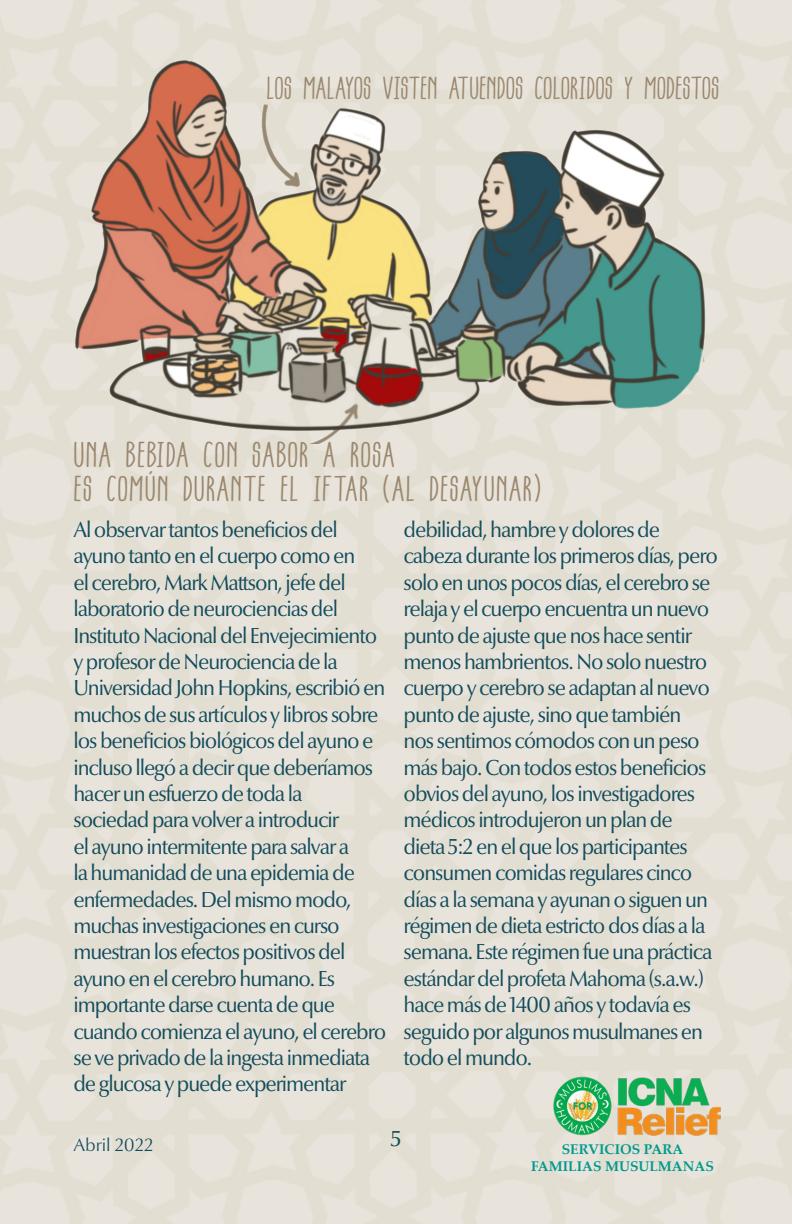
<style>
.page{position:relative;width:792px;height:1224px;background:#fff}
.page>*{position:absolute;margin:0;border:0;box-sizing:border-box;transform-origin:0 0}
.t1{font:36px/34px "Inzania";letter-spacing:.02em;color:#9b876e;scale:1.2 1}
.t2{font:32px "Inzania";color:#9b876e;scale:1.18 1}
.t3{font:22px/26.4px "Optima Nova LT Pro";letter-spacing:-.05em;color:#124b5c;scale:.95 1}
.t4{font:22px "Optima Nova LT Pro";letter-spacing:-.05em;color:#124b5c}
.t5{font:300 18px "Optima Nova LT Pro";color:#124b5c}
.t6{font:700 14px/16.8px "Palatino Linotype";color:#01998d;text-align:center}
</style>
<div class="page">
<img style="left:550px;top:1071px;width:178px;height:68px">
<img style="left:60px;top:42px;width:660px;height:402px">
<p class="t2" style="left:267px;top:72px;width:385px">LOS MALAYOS VISTEN ATUENDOS COLORIDOS Y MODESTOS</p>
<p class="t1" style="left:73px;top:438px;width:391px">UNA BEBIDA CON SABOR A ROSA<br>ES COMÚN DURANTE EL IFTAR (AL DESAYUNAR)</p>
<p class="t3" style="left:73px;top:516px;width:331px">Al observar tantos beneficios del ayuno tanto en el cuerpo como en<br>el cerebro, Mark Mattson, jefe del laboratorio de neurociencias del Instituto Nacional del Envejecimiento y profesor de Neurociencia de la Universidad John Hopkins, escribió en muchos de sus artículos y libros sobre los beneficios biológicos del ayuno e incluso llegó a decir que deberíamos hacer un esfuerzo de toda la<br>sociedad para volver a introducir<br>el ayuno intermitente para salvar a<br>la humanidad de una epidemia de enfermedades. Del mismo modo, muchas investigaciones en curso muestran los efectos positivos del ayuno en el cerebro humano. Es importante darse cuenta de que cuando comienza el ayuno, el cerebro se ve privado de la ingesta inmediata de glucosa y puede experimentar</p>
<p class="t3" style="left:404px;top:516px;width:332px">debilidad, hambre y dolores de cabeza durante los primeros días, pero solo en unos pocos días, el cerebro se relaja y el cuerpo encuentra un nuevo punto de ajuste que nos hace sentir menos hambrientos. No solo nuestro cuerpo y cerebro se adaptan al nuevo punto de ajuste, sino que también<br>nos sentimos cómodos con un peso más bajo. Con todos estos beneficios obvios del ayuno, los investigadores médicos introdujeron un plan de dieta 5:2 en el que los participantes consumen comidas regulares cinco días a la semana y ayunan o siguen un régimen de dieta estricto dos días a la semana. Este régimen fue una práctica estándar del profeta Mahoma (s.a.w.) hace más de 1400 años y todavía es seguido por algunos musulmanes en todo el mundo.</p>
<p class="t5" style="left:73px;top:1133px;width:82px">Abril 2022</p>
<p class="t4" style="left:390px;top:1125px;width:13px">5</p>
<p class="t6" style="left:531px;top:1141px;width:184px">SERVICIOS PARA<br>FAMILIAS MUSULMANAS</p>
</div>
